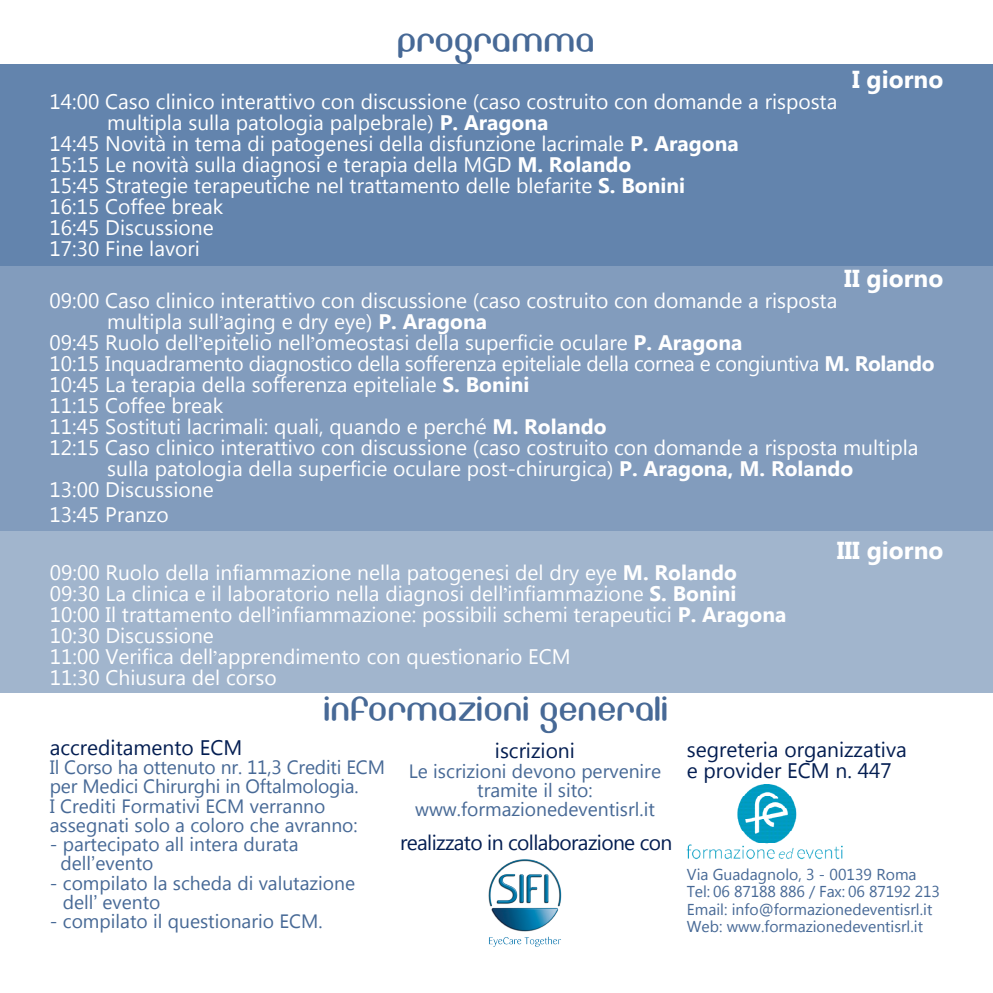
<style>
.page{position:relative;width:993px;height:993px;background:#fff}
.page>*{position:absolute;margin:0;border:0;box-sizing:border-box;transform-origin:0 0}
.t1{font:24.5px "DF667 Chlorine";color:#476996}
.t2{font:700 24.5px "Microsoft Tai Le";color:#fff}
.t3{font:21px/21px "Microsoft Tai Le";color:#fff;text-align:center}
.t4{font:21px "Microsoft Tai Le";letter-spacing:-.02em;color:#fff}
.t5{font:21px "Microsoft Tai Le";color:#041e52}
.t6{font:21px "Microsoft Tai Le";letter-spacing:-.03em;color:#041e52}
.t7{font:19.25px/19.2px "Microsoft Tai Le";color:#476996}
.t8{font:15.75px "Microsoft Tai Le";color:#476996}
.s1{font-weight:700}
.s2{font-family:"Khmer MN"}
.s3{font-family:"Arial"}
</style>
<div class="page">
<div style="left:0;top:64px;width:992px;height:201px;background:#6384ad"></div>
<div style="left:0;top:265px;width:992px;height:266px;background:#829cbd"></div>
<div style="left:0;top:531px;width:992px;height:161px;background:#a1b5cd"></div>
<img style="left:686px;top:784px;width:157px;height:76px">
<img style="left:488px;top:859px;width:74px;height:88px">
<p class="t1" style="left:397px;top:24px;width:199px">Programma</p>
<p class="t3" style="left:50px;top:92px;width:789px">14:00 Caso clinico interattivo con discussione (caso costruito con domande a risposta</p>
<p class="t3" style="left:107px;top:113px;width:442px">multipla sulla patologia palpebrale) <span class="s1">P. Aragona</span></p>
<p class="t3" style="left:50px;top:134px;width:690px">14:45 Novità in tema di patogenesi della disfunzione lacrimale <span class="s1">P. Aragona</span></p>
<p class="t3" style="left:50px;top:155px;width:583px">15:15 Le novità sulla diagnosi e terapia della MGD <span class="s1">M. Rolando</span></p>
<p class="t3" style="left:50px;top:176px;width:636px">15:45 Strategie terapeutiche nel trattamento delle blefarite <span class="s1">S. Bonini</span></p>
<p class="t3" style="left:50px;top:197px;width:175px">16:15 Coffee break</p>
<p class="t3" style="left:50px;top:218px;width:165px">16:45 Discussione</p>
<p class="t3" style="left:50px;top:239px;width:152px">17:30 Fine lavori</p>
<p class="t2" style="left:851px;top:65px;width:93px">I giorno</p>
<p class="t2" style="left:844px;top:264px;width:100px">II giorno</p>
<p class="t3" style="left:50px;top:291px;width:789px">09:00 Caso clinico interattivo con discussione (caso costruito con domande a risposta</p>
<p class="t3" style="left:107px;top:312px;width:381px">multipla sull<span class="s2">’</span>aging e dry eye) <span class="s1">P. Aragona</span></p>
<p class="t3" style="left:50px;top:333px;width:694px">09:45 Ruolo dell<span class="s2">’</span>epitelio nell<span class="s2">’</span>omeostasi della superficie oculare <span class="s1">P. Aragona</span></p>
<p class="t4" style="left:50px;top:351px;width:886px">10:15 Inquadramento diagnostico della sofferenza epiteliale della cornea e congiuntiva <span class="s1">M. Rolando</span></p>
<p class="t3" style="left:50px;top:375px;width:481px">10:45 La terapia della sofferenza epiteliale <span class="s1">S. Bonini</span></p>
<p class="t3" style="left:50px;top:396px;width:175px">11:15 Coffee break</p>
<p class="t3" style="left:50px;top:417px;width:558px">11:45 Sostituti lacrimali: quali, quando e perché <span class="s1">M. Rolando</span></p>
<p class="t3" style="left:50px;top:438px;width:870px">12:15 Caso clinico interattivo con discussione (caso costruito con domande a risposta multipla sulla patologia della superficie oculare post-chirurgica) <span class="s1">P. Aragona, M. Rolando</span></p>
<p class="t3" style="left:50px;top:480px;width:165px">13:00 Discussione</p>
<p class="t3" style="left:50px;top:505px;width:121px">13:45 Pranzo</p>
<p class="t2" style="left:836px;top:536px;width:108px">III giorno</p>
<p class="t3" style="left:50px;top:563px;width:688px">09:00 Ruolo della infiammazione nella patogenesi del dry eye <span class="s1">M. Rolando</span></p>
<p class="t3" style="left:50px;top:584px;width:687px">09:30 La clinica e il laboratorio nella diagnosi dell<span class="s2">’</span>infiammazione <span class="s1">S. Bonini</span></p>
<p class="t3" style="left:50px;top:605px;width:738px">10:00 Il trattamento dell<span class="s2">’</span>infiammazione: possibili schemi terapeutici <span class="s1">P. Aragona</span></p>
<p class="t3" style="left:50px;top:626px;width:165px">10:30 Discussione</p>
<p class="t3" style="left:50px;top:647px;width:522px">11:00 Verifica dell<span class="s2">’</span>apprendimento con questionario ECM</p>
<p class="t3" style="left:50px;top:668px;width:228px">11:30 Chiusura del corso</p>
<p class="t1" style="left:324px;top:692px;width:346px">Informazioni Generali</p>
<p class="t5" style="left:50px;top:735px;width:194px">accreditamento ECM</p>
<p class="t7" style="left:50px;top:758px;width:336px">Il Corso ha ottenuto nr. 11,3 Crediti ECM per Medici Chirurghi in Oftalmologia.</p>
<p class="t7" style="left:50px;top:797px;width:277px">I Crediti Formativi ECM verranno</p>
<p class="t7" style="left:50px;top:816px;width:309px">assegnati solo a coloro che avranno:</p>
<p class="t7" style="left:50px;top:835px;width:250px">- partecipato all intera durata</p>
<p class="t7" style="left:60px;top:854px;width:95px">dell<span class="s3">’</span>evento</p>
<p class="t7" style="left:50px;top:874px;width:307px">- compilato la scheda di valutazione</p>
<p class="t7" style="left:63px;top:893px;width:99px">dell<span class="s3">’</span> evento</p>
<p class="t7" style="left:50px;top:912px;width:274px">- compilato il questionario ECM.</p>
<p class="t5" style="left:495px;top:738px;width:81px">iscrizioni</p>
<p class="t7" style="left:409px;top:762px;width:254px">Le iscrizioni devono pervenire</p>
<p class="t7" style="left:477px;top:781px;width:117px">tramite il sito:</p>
<p class="t7" style="left:415px;top:800px;width:241px">www.formazionedeventisrl.it</p>
<p class="t6" style="left:400px;top:830px;width:274px">realizzato in collaborazione con</p>
<p class="t5" style="left:686px;top:737px;width:221px">segreteria organizzativa</p>
<p class="t5" style="left:686px;top:758px;width:206px">e provider ECM n. 447</p>
<p class="t8" style="left:686px;top:864px;width:231px">Via Guadagnolo, 3 - 00139 Roma</p>
<p class="t8" style="left:686px;top:882px;width:254px">Tel: 06 87188 886 / Fax: 06 87192 213</p>
<p class="t8" style="left:686px;top:899px;width:247px">Email: info@formazionedeventisrl.it</p>
<p class="t8" style="left:686px;top:917px;width:237px">Web: www.formazionedeventisrl.it</p>
</div>
